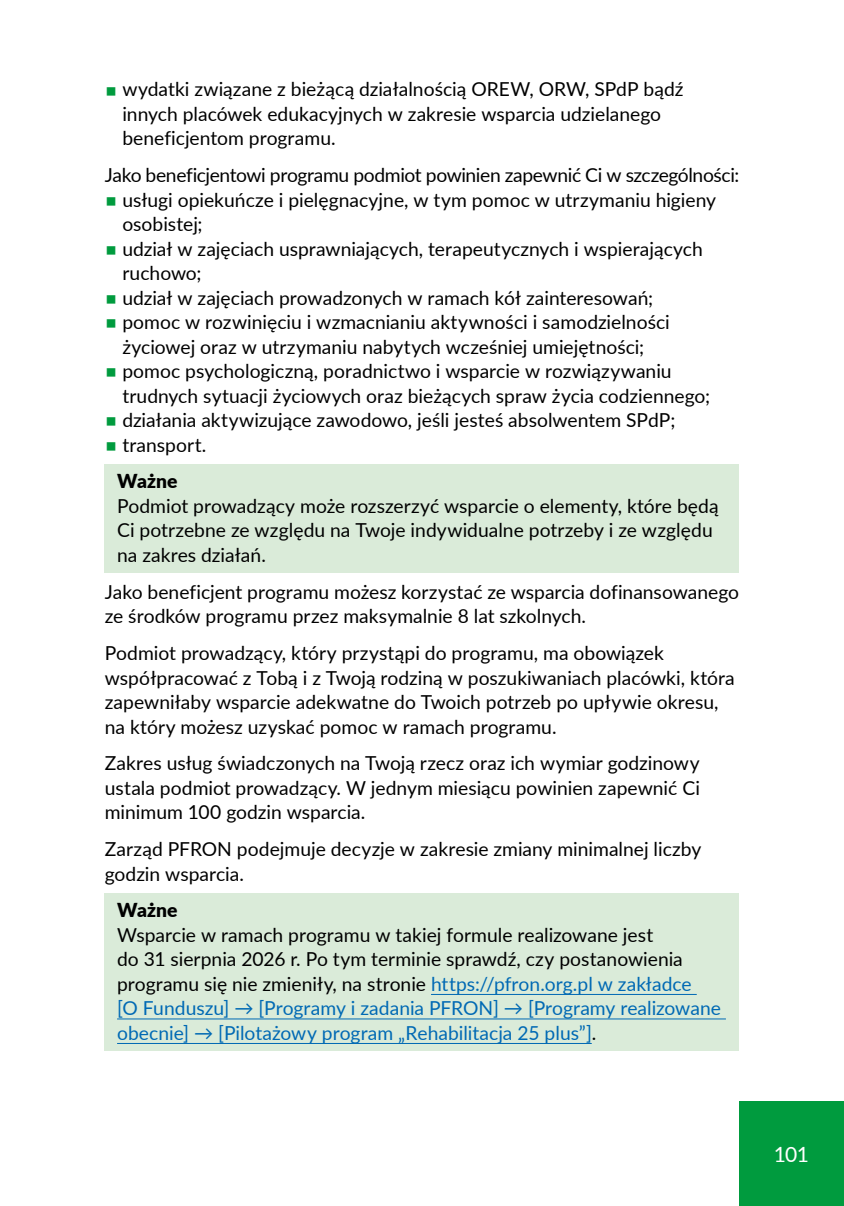
<style>
.page{position:relative;width:844px;height:1206px;background:#fff}
.page>*{position:absolute;margin:0;border:0;box-sizing:border-box;transform-origin:0 0}
.t1{font:21px "Lato";color:#fff}
.t2{font:19.25px/24.5px "Lato";color:#000}
.t3{font:19.25px "Lato";letter-spacing:-.02em;color:#000}
.t4{font:900 19.25px "Lato";letter-spacing:.005em;color:#000}
.s1{font-size:31.5px;color:#009b3e}
.s2{font-weight:900}
.s3{color:#0069b4}
</style>
<div class="page">
<div style="left:738px;top:1101px;width:105px;height:104px;background:#009b3e"></div>
<div style="left:105px;top:464px;width:634px;height:28px;background:#daebd9"></div>
<div style="left:105px;top:492px;width:634px;height:80px;background:#daebd9"></div>
<div style="left:105px;top:893px;width:634px;height:28px;background:#daebd9"></div>
<div style="left:105px;top:921px;width:634px;height:129px;background:#daebd9"></div>
<hr style="left:431px;top:994px;width:265px;height:1px;background:#0069b4">
<hr style="left:117px;top:1018px;width:608px;height:1px;background:#0069b4">
<hr style="left:117px;top:1043px;width:474px;height:1px;background:#0069b4">
<p class="t2" style="left:122px;top:76px;width:562px;text-indent:-18px"><span class="s1">▪</span> wydatki związane z bieżącą działalnością OREW, ORW, SPdP bądź innych placówek edukacyjnych w zakresie wsparcia udzielanego beneficjentom programu.</p>
<p class="t3" style="left:105px;top:161px;width:635px">Jako beneficjentowi programu podmiot powinien zapewnić Ci w szczególności:</p>
<p class="t2" style="left:122px;top:186px;width:595px;text-indent:-18px"><span class="s1">▪</span> usługi opiekuńcze i pielęgnacyjne, w tym pomoc w utrzymaniu higieny osobistej;</p>
<p class="t2" style="left:122px;top:235px;width:581px;text-indent:-18px"><span class="s1">▪</span> udział w zajęciach usprawniających, terapeutycznych i wspierających ruchowo;</p>
<p class="t2" style="left:105px;top:284px;width:550px"><span class="s1">▪</span> udział w zajęciach prowadzonych w ramach kół zainteresowań;</p>
<p class="t2" style="left:105px;top:309px;width:566px;text-align:center"><span class="s1">▪</span> pomoc w rozwinięciu i wzmacnianiu aktywności i samodzielności życiowej oraz w utrzymaniu nabytych wcześniej umiejętności;</p>
<p class="t2" style="left:122px;top:358px;width:589px;text-indent:-18px"><span class="s1">▪</span> pomoc psychologiczną, poradnictwo i wsparcie w rozwiązywaniu trudnych sytuacji życiowych oraz bieżących spraw życia codziennego;</p>
<p class="t2" style="left:105px;top:407px;width:572px"><span class="s1">▪</span> działania aktywizujące zawodowo, jeśli jesteś absolwentem SPdP;</p>
<p class="t2" style="left:117px;top:425px;width:91px;line-height:36.8px;text-indent:-12px"><span class="s1">▪</span> transport.<br><span class="s2">Ważne</span></p>
<p class="t2" style="left:117px;top:493px;width:603px">Podmiot prowadzący może rozszerzyć wsparcie o elementy, które będą<br>Ci potrzebne ze względu na Twoje indywidualne potrzeby i ze względu na zakres działań.</p>
<p class="t2" style="left:105px;top:578px;width:635px">Jako beneficjent programu możesz korzystać ze wsparcia dofinansowanego ze środków programu przez maksymalnie 8 lat szkolnych.</p>
<p class="t2" style="left:105px;top:640px;width:631px">Podmiot prowadzący, który przystąpi do programu, ma obowiązek współpracować z Tobą i z Twoją rodziną w poszukiwaniach placówki, która zapewniłaby wsparcie adekwatne do Twoich potrzeb po upływie okresu, na który możesz uzyskać pomoc w ramach programu.</p>
<p class="t2" style="left:105px;top:750px;width:596px;text-align:justify">Zakres usług świadczonych na Twoją rzecz oraz ich wymiar godzinowy ustala podmiot prowadzący. W jednym miesiącu powinien zapewnić Ci minimum 100 godzin wsparcia.</p>
<p class="t2" style="left:105px;top:836px;width:598px">Zarząd PFRON podejmuje decyzje w zakresie zmiany minimalnej liczby godzin wsparcia.</p>
<p class="t4" style="left:117px;top:896px;width:62px">Ważne</p>
<p class="t2" style="left:117px;top:921px;width:605px">Wsparcie w ramach programu w takiej formule realizowane jest<br>do 31 sierpnia 2026 r. Po tym terminie sprawdź, czy postanowienia programu się nie zmieniły, na stronie <span class="s3">https://pfron.org.pl w zakładce<br>[O Funduszu] → [Programy i zadania PFRON] → [Programy realizowane obecnie] → [Pilotażowy program „Rehabilitacja 25 plus”]</span>.</p>
<p class="t1" style="left:773px;top:1139px;width:37px">101</p>
</div>
